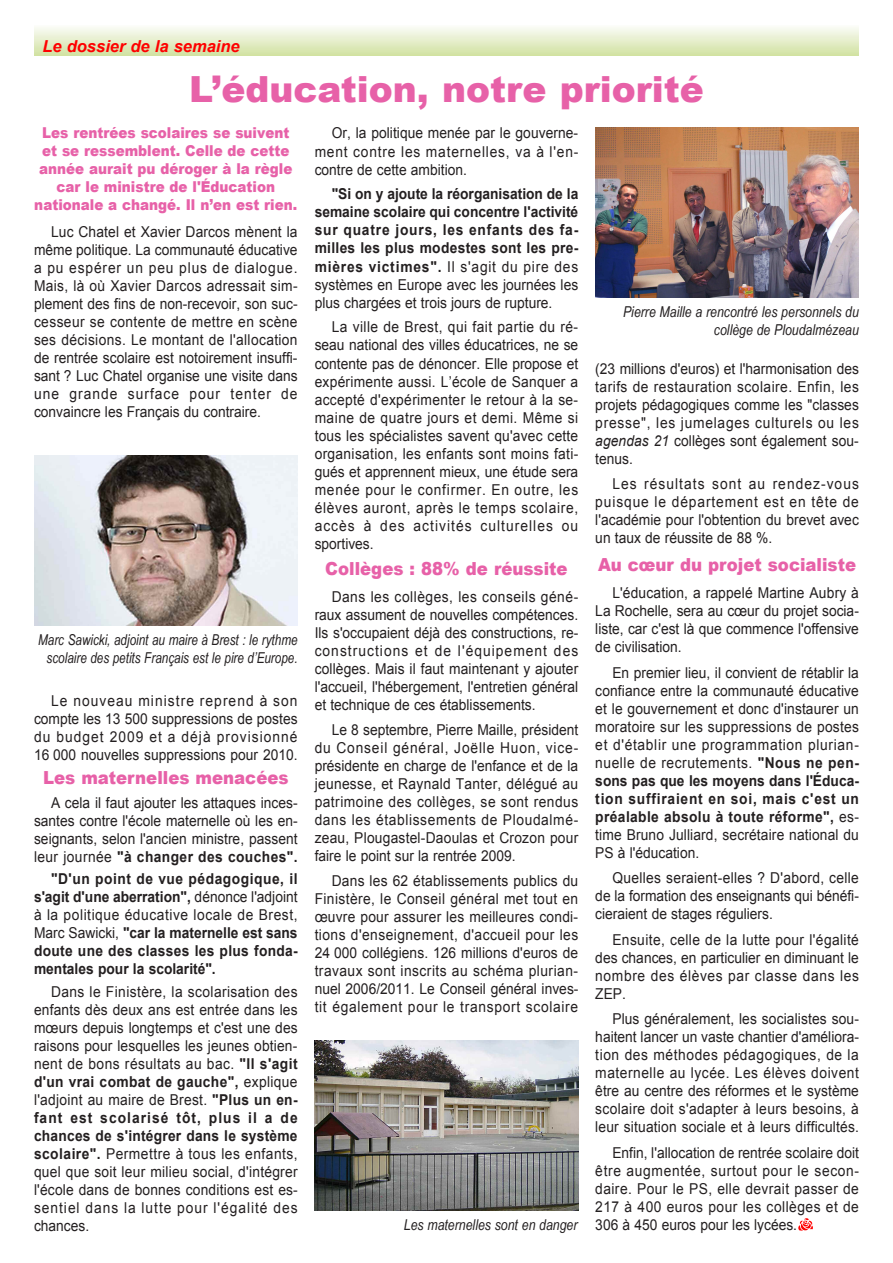
<style>
.page{position:relative;width:893px;height:1263px;background:#fff}
.page>*{position:absolute;margin:0;border:0;box-sizing:border-box;transform-origin:0 0}
.t1{font:900 36px "Arial";color:#e761a8}
.t2{font:900 18px "Arial";color:#e761a8;scale:.92 1}
.t3{font:italic 700 16.5px "Arial";color:#f00}
.t4{font:15px/18px "Arial";letter-spacing:.005em;color:#231f20;text-align:justify;scale:.92 1}
.t5{font:700 15px/18px "Arial";letter-spacing:.02em;color:#231f20;text-align:justify;scale:.92 1}
.t6{font:900 15px/18px "Arial";color:#e761a8;text-align:center;scale:.9 1}
.t7{font:italic 15px/18px "Arial Narrow";color:#231f20;text-align:right}
.t8{font:italic 15px/18px "Arial Narrow";color:#231f20;text-align:center;scale:.95 1}
.s1{font-weight:700}
.s2{font-weight:400}
.s3{font-style:italic}
</style>
<div class="page">
<img style="left:315px;top:1040px;width:263px;height:170px">
<img style="left:34px;top:456px;width:264px;height:170px">
<img style="left:595px;top:128px;width:264px;height:170px">
<hr style="left:34px;top:55px;width:825px;height:1px;background:#c3d980">
<hr style="left:34px;top:53px;width:825px;height:2px;background:#c5da85">
<hr style="left:34px;top:52px;width:825px;height:2px;background:#c7dc89">
<hr style="left:34px;top:51px;width:825px;height:2px;background:#c9dd8d">
<hr style="left:34px;top:50px;width:825px;height:2px;background:#cbde91">
<hr style="left:34px;top:49px;width:825px;height:2px;background:#cddf96">
<hr style="left:34px;top:48px;width:825px;height:2px;background:#cfe19a">
<hr style="left:34px;top:47px;width:825px;height:2px;background:#d1e29e">
<hr style="left:34px;top:46px;width:825px;height:2px;background:#d3e3a2">
<hr style="left:34px;top:45px;width:825px;height:2px;background:#d5e4a6">
<hr style="left:34px;top:44px;width:825px;height:2px;background:#d7e6aa">
<hr style="left:34px;top:43px;width:825px;height:2px;background:#d8e7ae">
<hr style="left:34px;top:42px;width:825px;height:2px;background:#dae8b2">
<hr style="left:34px;top:41px;width:825px;height:2px;background:#dce9b6">
<hr style="left:34px;top:40px;width:825px;height:2px;background:#deeaba">
<hr style="left:34px;top:39px;width:825px;height:2px;background:#e0ebbe">
<hr style="left:34px;top:38px;width:825px;height:2px;background:#e2edc3">
<hr style="left:34px;top:37px;width:825px;height:2px;background:#e4eec7">
<hr style="left:34px;top:36px;width:825px;height:2px;background:#e6efcb">
<hr style="left:34px;top:35px;width:825px;height:2px;background:#e8f0cf">
<hr style="left:34px;top:34px;width:825px;height:2px;background:#eaf2d3">
<hr style="left:34px;top:33px;width:825px;height:2px;background:#ecf3d7">
<hr style="left:34px;top:32px;width:825px;height:2px;background:#eef4db">
<hr style="left:34px;top:31px;width:825px;height:2px;background:#f0f5df">
<hr style="left:34px;top:30px;width:825px;height:2px;background:#f2f7e3">
<hr style="left:34px;top:29px;width:825px;height:2px;background:#f4f8e7">
<hr style="left:34px;top:28px;width:825px;height:2px;background:#f6f9eb">
<hr style="left:34px;top:27px;width:825px;height:2px;background:#f8faf0">
<hr style="left:34px;top:26px;width:825px;height:2px;background:#fafcf4">
<hr style="left:34px;top:26px;width:825px;height:1px;background:#fdfdfa">
<svg style="left:799px;top:1219px;width:13px;height:11px"></svg>
<p class="t3" style="left:43px;top:37px;width:199px">Le dossier de la semaine</p>
<h1 class="t1" style="left:189px;top:63px;width:516px">L’éducation, notre priorité</h1>
<p class="t6" style="left:34px;top:123px;width:294px">Les rentrées scolaires se suivent et se ressemblent. Celle de cette année aurait pu déroger à la règle car le ministre de l'Éducation nationale a changé. Il n’en est rien.</p>
<p class="t4" style="left:34px;top:223px;width:288px;text-indent:17px">Luc Chatel et Xavier Darcos mènent la même politique. La communauté éducative a pu espérer un peu plus de dialogue.<br>Mais, là où Xavier Darcos adressait sim&shy;plement des fins de non-recevoir, son suc&shy;cesseur se contente de mettre en scène ses décisions. Le montant de l'allocation de rentrée scolaire est notoirement insuffi&shy;sant ? Luc Chatel organise une visite dans une grande surface pour tenter de convaincre les Français du contraire.</p>
<p class="t8" style="left:38px;top:631px;width:275px">Marc Sawicki, adjoint au maire à Brest : le rythme scolaire des petits Français est le pire d’Europe.</p>
<p class="t4" style="left:34px;top:692px;width:288px;text-indent:17px">Le nouveau ministre reprend à son compte les 13 500 suppressions de postes du budget 2009 et a déjà provisionné 16 000 nouvelles suppressions pour 2010.</p>
<p class="t2" style="left:43px;top:764px;width:268px">Les maternelles menacées</p>
<p class="t4" style="left:34px;top:794px;width:288px;text-indent:17px">A cela il faut ajouter les attaques inces&shy;santes contre l'école maternelle où les en&shy;seignants, selon l'ancien ministre, passent leur journée <span class="s1">"à changer des couches".</span></p>
<p class="t5" style="left:34px;top:870px;width:288px;text-indent:17px">"D'un point de vue pédagogique, il s'agit d'une aberration", <span class="s2">dénonce l'adjoint à la politique éducative locale de Brest, Marc Sawicki,</span> "car la maternelle est sans doute une des classes les plus fonda&shy;mentales pour la scolarité".</p>
<p class="t4" style="left:34px;top:982px;width:288px;text-indent:17px">Dans le Finistère, la scolarisation des enfants dès deux ans est entrée dans les mœurs depuis longtemps et c'est une des raisons pour lesquelles les jeunes obtien&shy;nent de bons résultats au bac. <span class="s1">"Il s'agit d'un vrai combat de gauche",</span> explique l'adjoint au maire de Brest. <span class="s1">"Plus un en&shy;fant est scolarisé tôt, plus il a de chances de s'intégrer dans le système scolaire".</span> Permettre à tous les enfants, quel que soit leur milieu social, d'intégrer l'école dans de bonnes conditions est es&shy;sentiel dans la lutte pour l'égalité des chances.</p>
<p class="t4" style="left:315px;top:124px;width:288px;text-indent:17px">Or, la politique menée par le gouverne&shy;ment contre les maternelles, va à l'en&shy;contre de cette ambition.</p>
<p class="t5" style="left:315px;top:185px;width:288px;text-indent:17px">"Si on y ajoute la réorganisation de la semaine scolaire qui concentre l'activité sur quatre jours, les enfants des fa&shy;milles les plus modestes sont les pre&shy;mières victimes". <span class="s2">Il s'agit du pire des systèmes en Europe avec les journées les plus chargées et trois jours de rupture.</span></p>
<p class="t4" style="left:315px;top:318px;width:288px;text-indent:17px">La ville de Brest, qui fait partie du ré&shy;seau national des villes éducatrices, ne se contente pas de dénoncer. Elle propose et expérimente aussi. L’école de Sanquer a accepté d'expérimenter le retour à la se&shy;maine de quatre jours et demi. Même si tous les spécialistes savent qu'avec cette organisation, les enfants sont moins fati&shy;gués et apprennent mieux, une étude sera menée pour le confirmer. En outre, les élèves auront, après le temps scolaire, accès à des activités culturelles ou sportives.</p>
<p class="t2" style="left:325px;top:556px;width:265px">Collèges : 88% de réussite</p>
<p class="t4" style="left:315px;top:588px;width:288px;text-indent:17px">Dans les collèges, les conseils géné&shy;raux assument de nouvelles compétences.<br>Ils s'occupaient déjà des constructions, re&shy;constructions et de l'équipement des collèges. Mais il faut maintenant y ajouter l'accueil, l'hébergement, l'entretien général et technique de ces établissements.</p>
<p class="t4" style="left:315px;top:721px;width:288px;text-indent:17px">Le 8 septembre, Pierre Maille, président du Conseil général, Joëlle Huon, vice&shy;présidente en charge de l'enfance et de la jeunesse, et Raynald Tanter, délégué au patrimoine des collèges, se sont rendus dans les établissements de Ploudalmé&shy;zeau, Plougastel-Daoulas et Crozon pour faire le point sur la rentrée 2009.</p>
<p class="t4" style="left:315px;top:872px;width:288px;text-indent:17px">Dans les 62 établissements publics du Finistère, le Conseil général met tout en œuvre pour assurer les meilleures condi&shy;tions d'enseignement, d'accueil pour les 24 000 collégiens. 126 millions d'euros de travaux sont inscrits au schéma plurian&shy;nuel 2006/2011. Le Conseil général inves&shy;tit également pour le transport scolaire</p>
<p class="t7" style="left:404px;top:1215px;width:175px">Les maternelles sont en danger</p>
<p class="t7" style="left:623px;top:303px;width:237px">Pierre Maille a rencontré les personnels du collège de Ploudalmézeau</p>
<p class="t4" style="left:595px;top:359px;width:288px">(23 millions d'euros) et l'harmonisation des tarifs de restauration scolaire. Enfin, les projets pédagogiques comme les "classes presse", les jumelages culturels ou les <span class="s3">agendas 21</span> collèges sont également sou&shy;tenus.</p>
<p class="t4" style="left:595px;top:475px;width:288px;text-indent:17px">Les résultats sont au rendez-vous puisque le département est en tête de l'académie pour l'obtention du brevet avec un taux de réussite de 88 %.</p>
<p class="t2" style="left:598px;top:551px;width:282px">Au cœur du projet socialiste</p>
<p class="t4" style="left:595px;top:584px;width:288px;text-indent:17px">L'éducation, a rappelé Martine Aubry à La Rochelle, sera au cœur du projet socia&shy;liste, car c'est là que commence l'offensive de civilisation.</p>
<p class="t4" style="left:595px;top:663px;width:288px;text-indent:17px">En premier lieu, il convient de rétablir la confiance entre la communauté éducative et le gouvernement et donc d'instaurer un moratoire sur les suppressions de postes et d'établir une programmation plurian&shy;nuelle de recrutements. <span class="s1">"Nous ne pen&shy;sons pas que les moyens dans l'Éduca&shy;tion suffiraient en soi, mais c'est un préalable absolu à toute réforme",</span> es&shy;time Bruno Julliard, secrétaire national du PS à l'éducation.</p>
<p class="t4" style="left:595px;top:869px;width:288px;text-indent:17px">Quelles seraient-elles ? D'abord, celle de la formation des enseignants qui bénéfi&shy;cieraient de stages réguliers.</p>
<p class="t4" style="left:595px;top:931px;width:288px;text-indent:17px">Ensuite, celle de la lutte pour l'égalité des chances, en particulier en diminuant le nombre des élèves par classe dans les ZEP.</p>
<p class="t4" style="left:595px;top:1010px;width:288px;text-indent:17px">Plus généralement, les socialistes sou&shy;haitent lancer un vaste chantier d'améliora&shy;tion des méthodes pédagogiques, de la maternelle au lycée. Les élèves doivent être au centre des réformes et le système scolaire doit s'adapter à leurs besoins, à leur situation sociale et à leurs difficultés.</p>
<p class="t4" style="left:595px;top:1144px;width:288px;text-indent:17px">Enfin, l'allocation de rentrée scolaire doit être augmentée, surtout pour le secon&shy;daire. Pour le PS, elle devrait passer de 217 à 400 euros pour les collèges et de 306 à 450 euros pour les lycées.</p>
</div>
